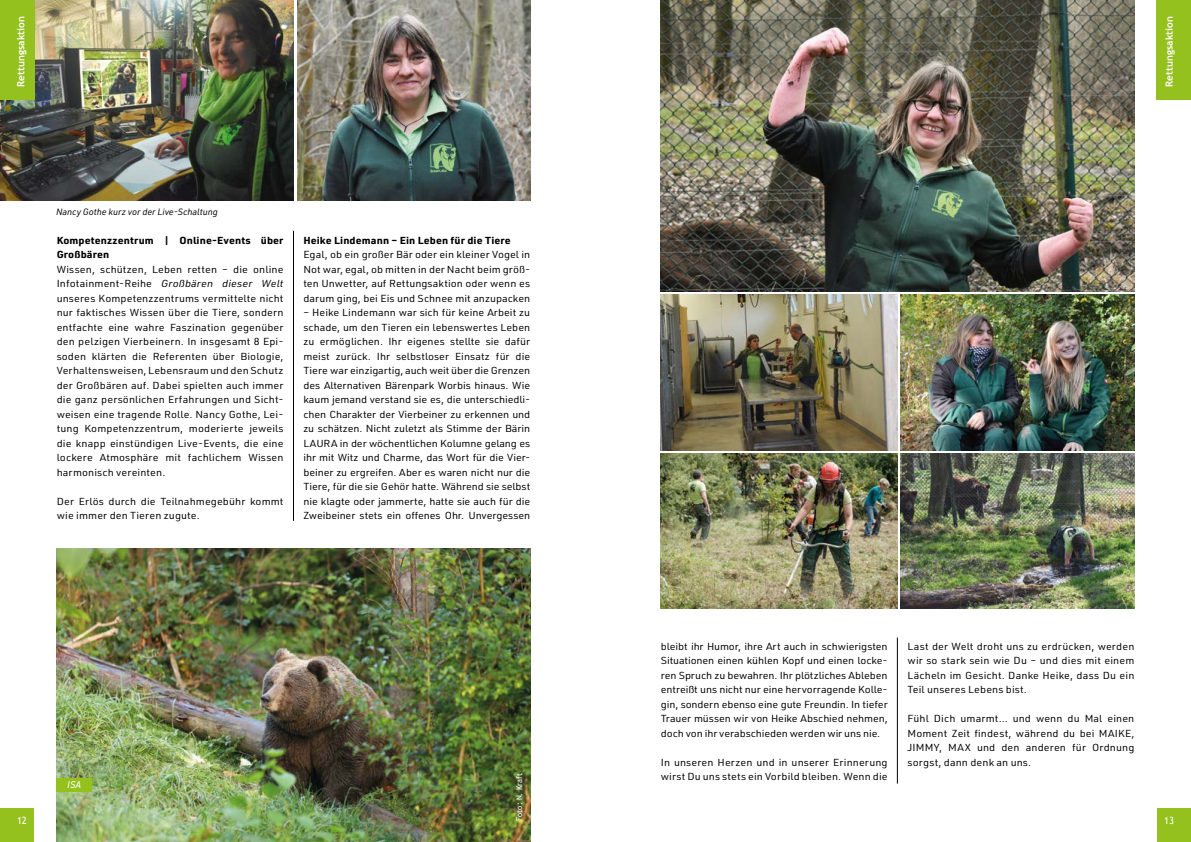
<style>
.page{position:relative;width:1191px;height:842px;background:#fff}
.page>*{position:absolute;margin:0;border:0;box-sizing:border-box;transform-origin:0 0}
.t1{font:10px/14.5px "URWDIN";letter-spacing:.01em;color:#000;text-align:justify;scale:1.07 1}
.t2{font:700 10px/14.5px "URWDIN";letter-spacing:.01em;color:#000;scale:1.07 1}
.t3{font:700 10px "Trebuchet MS";color:#fff}
.t4{font:10px "Trebuchet MS";color:#fff;scale:.95 1}
.t5{font:italic 10px "DIN2014";color:#fff;scale:.95 1}
.t6{font:italic 9px "URWDIN";color:#000}
.t7{font:8px "Trebuchet MS";color:#fff;scale:.95 1}
.s1{font-style:italic}
</style>
<div class="page">
<div style="left:1157px;top:0;width:34px;height:99px;background:#95c11f"></div>
<img style="left:0;top:0;width:293px;height:200px">
<div style="left:0;top:0;width:34px;height:99px;background:#95c11f"></div>
<hr style="left:293px;top:231px;width:1px;height:290px;background:#000">
<hr style="left:897px;top:638px;width:1px;height:146px;background:#000">
<img style="left:57px;top:548px;width:473px;height:294px">
<div style="left:57px;top:778px;width:35px;height:13px;background:#95c11f"></div>
<img style="left:660px;top:453px;width:237px;height:156px">
<img style="left:900px;top:453px;width:234px;height:156px">
<img style="left:660px;top:295px;width:237px;height:155px">
<img style="left:900px;top:295px;width:234px;height:155px">
<img style="left:661px;top:0;width:473px;height:291px">
<img style="left:298px;top:0;width:232px;height:200px">
<div style="left:0;top:808px;width:34px;height:34px;background:#95c11f"></div>
<div style="left:1157px;top:808px;width:34px;height:34px;background:#95c11f"></div>
<p class="t3" style="left:15px;top:87px;width:72px;rotate:-90deg">Rettungsaktion</p>
<p class="t3" style="left:1163px;top:87px;width:72px;rotate:-90deg">Rettungsaktion</p>
<p class="t6" style="left:56px;top:206px;width:163px">Nancy Gothe kurz vor der Live-Schaltung</p>
<p class="t2" style="left:57px;top:233px;width:213px">Kompetenzzentrum | Online-Events über<br>Großbären</p>
<p class="t1" style="left:57px;top:262px;width:213px">Wissen, schützen, Leben retten – die online Infotainment-Reihe <span class="s1">Großbären dieser Welt </span>unseres Kompetenzzentrums vermittelte nicht nur faktisches Wissen über die Tiere, sondern entfachte eine wahre Faszination gegenüber den pelzigen Vierbeinern. In insgesamt 8 Epi&shy;soden klärten die Referenten über Biologie, Verhaltensweisen, Lebensraum und den Schutz der Großbären auf. Dabei spielten auch immer die ganz persönlichen Erfahrungen und Sicht&shy;weisen eine tragende Rolle. Nancy Gothe, Lei&shy;tung Kompetenzzentrum, moderierte jeweils die knapp einstündigen Live-Events, die eine lockere Atmosphäre mit fachlichem Wissen harmonisch vereinten.</p>
<p class="t1" style="left:57px;top:494px;width:213px">Der Erlös durch die Teilnahmegebühr kommt wie immer den Tieren zugute.</p>
<p class="t2" style="left:303px;top:233px;width:195px">Heike Lindemann – Ein Leben für die Tiere</p>
<p class="t1" style="left:303px;top:247px;width:213px">Egal, ob ein großer Bär oder ein kleiner Vogel in Not war, egal, ob mitten in der Nacht beim größ&shy;ten Unwetter, auf Rettungsaktion oder wenn es darum ging, bei Eis und Schnee mit anzupacken</p>
<p class="t1" style="left:303px;top:305px;width:213px">– Heike Lindemann war sich für keine Arbeit zu schade, um den Tieren ein lebenswertes Leben zu ermöglichen. Ihr eigenes stellte sie dafür meist zurück. Ihr selbstloser Einsatz für die Tiere war einzigartig, auch weit über die Grenzen des Alternativen Bärenpark Worbis hinaus. Wie kaum jemand verstand sie es, die unterschiedli&shy;chen Charakter der Vierbeiner zu erkennen und zu schätzen. Nicht zuletzt als Stimme der Bärin LAURA in der wöchentlichen Kolumne gelang es ihr mit Witz und Charme, das Wort für die Vier&shy;beiner zu ergreifen. Aber es waren nicht nur die Tiere, für die sie Gehör hatte. Während sie selbst nie klagte oder jammerte, hatte sie auch für die Zweibeiner stets ein offenes Ohr. Unvergessen</p>
<p class="t1" style="left:661px;top:639px;width:213px">bleibt ihr Humor, ihre Art auch in schwierigsten Situationen einen kühlen Kopf und einen locke&shy;ren Spruch zu bewahren. Ihr plötzliches Ableben entreißt uns nicht nur eine hervorragende Kolle&shy;gin, sondern ebenso eine gute Freundin. In tiefer Trauer müssen wir von Heike Abschied nehmen, doch von ihr verabschieden werden wir uns nie.</p>
<p class="t1" style="left:661px;top:755px;width:213px">In unseren Herzen und in unserer Erinnerung wirst Du uns stets ein Vorbild bleiben. Wenn die</p>
<p class="t1" style="left:907px;top:639px;width:213px">Last der Welt droht uns zu erdrücken, werden wir so stark sein wie Du – und dies mit einem Lächeln im Gesicht. Danke Heike, dass Du ein Teil unseres Lebens bist.</p>
<p class="t1" style="left:907px;top:711px;width:213px">Fühl Dich umarmt… und wenn du Mal einen Moment Zeit findest, während du bei MAIKE, JIMMY, MAX und den anderen für Ordnung sorgst, dann denk an uns.</p>
<p class="t7" style="left:514px;top:821px;width:51px;rotate:-90deg">Foto: N. Kraft</p>
<p class="t5" style="left:67px;top:778px;width:16px">ISA</p>
<p class="t4" style="left:17px;top:814px;width:12px">12</p>
<p class="t4" style="left:1164px;top:814px;width:12px">13</p>
</div>
